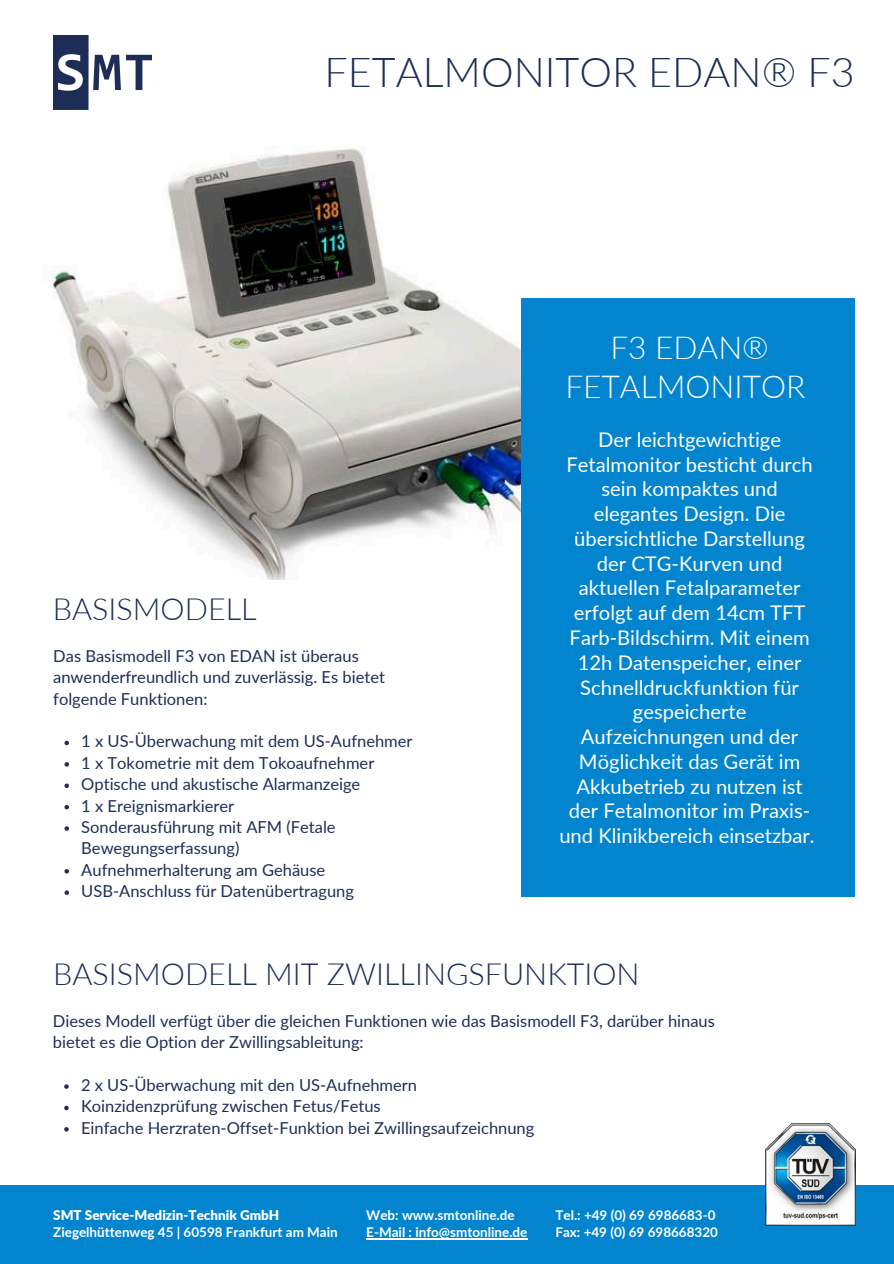
<style>
.page{position:relative;width:894px;height:1264px;background:#fff}
.page>*{position:absolute;margin:0;border:0;box-sizing:border-box;transform-origin:0 0}
.t1{font:300 41.25px "Lato";color:#1f2e57}
.t2{font:300 31.65px/38.2px "Lato";color:#fff;text-align:center}
.t3{font:300 30.45px "Lato";color:#1f2e57}
.t4{font:20.25px/24.8px "Lato";color:#fff;text-align:center}
.t5{font:16.5px/21.3px "Lato";color:#1f2e57}
.t6{font:700 13.5px "Lato";color:#fff}
.t7{font:900 13.5px "Lato";color:#fff}
</style>
<div class="page">
<div style="left:0;top:1185px;width:893px;height:78px;background:#0285ce"></div>
<img style="left:52px;top:148px;width:469px;height:431px">
<div style="left:521px;top:298px;width:333px;height:599px;background:#0285ce"></div>
<img style="left:53px;top:35px;width:98px;height:74px">
<img style="left:765px;top:1123px;width:90px;height:102px">
<svg style="left:64px;top:740px;width:5px;height:5px"></svg>
<svg style="left:64px;top:762px;width:5px;height:4px"></svg>
<svg style="left:64px;top:783px;width:5px;height:5px"></svg>
<svg style="left:64px;top:804px;width:5px;height:5px"></svg>
<svg style="left:64px;top:826px;width:5px;height:4px"></svg>
<svg style="left:64px;top:869px;width:5px;height:4px"></svg>
<svg style="left:64px;top:890px;width:5px;height:4px"></svg>
<svg style="left:64px;top:1084px;width:5px;height:4px"></svg>
<svg style="left:64px;top:1105px;width:5px;height:5px"></svg>
<svg style="left:64px;top:1127px;width:5px;height:4px"></svg>
<hr style="left:366px;top:1238px;width:161px;height:1px;background:#fff">
<h2 class="t1" style="left:324px;top:47px;width:531px">FETALMONITOR EDAN® F3</h2>
<h3 class="t3" style="left:53px;top:589px;width:205px">BASISMODELL</h3>
<h4 class="t5" style="left:53px;top:645px;width:333px">Das Basismodell F3 von EDAN ist ü beraus anwenderfreundlich und zuverlässig. Es bietet folgende Funktionen:</h4>
<p class="t5" style="left:81px;top:730px;width:332px">1 x US-Ü berwachung mit dem US-Aufnehmer</p>
<p class="t5" style="left:81px;top:751px;width:294px">1 x Tokometrie mit dem Tokoaufnehmer</p>
<p class="t5" style="left:81px;top:773px;width:280px">Optische und akustische Alarmanzeige</p>
<p class="t5" style="left:81px;top:794px;width:154px">1 x Ereignismarkierer</p>
<p class="t5" style="left:81px;top:816px;width:256px">Sonderausfü hrung mit AFM (Fetale<br>Bewegungserfassung)</p>
<p class="t5" style="left:81px;top:858px;width:245px">Aufnehmerhalterung am Gehäuse</p>
<p class="t5" style="left:81px;top:880px;width:274px">USB-Anschluss fü r Datenü bertragung</p>
<p class="t2" style="left:565px;top:328px;width:241px">F3 EDAN®<br>FETALMONITOR</p>
<p class="t4" style="left:559px;top:426px;width:257px">Der leichtgewichtige<br>Fetalmonitor besticht durch sein kompaktes und elegantes Design. Die<br>ü bersichtliche Darstellung der CTG-Kurven und aktuellen Fetalparameter erfolgt auf dem 14cm TFT<br>Farb-Bildschirm. Mit einem<br>12h Datenspeicher, einer<br>Schnelldruckfunktion fü r gespeicherte<br>Aufzeichnungen und der<br>Möglichkeit das Gerät im<br>Akkubetrieb zu nutzen ist der Fetalmonitor im Praxis&shy;und Klinikbereich einsetzbar.</p>
<h2 class="t3" style="left:53px;top:954px;width:587px">BASISMODELL MIT ZWILLINGSFUNKTION</h2>
<h2 class="t5" style="left:53px;top:1009px;width:663px">Dieses Modell verfügt ü ber die gleichen Funktionen wie das Basismodell F3, darü ber hinaus bietet es die Option der Zwillingsableitung:</h2>
<h4 class="t5" style="left:81px;top:1074px;width:337px">2 x US-Ü berwachung mit den US-Aufnehmern</h4>
<p class="t5" style="left:81px;top:1095px;width:301px">Koinzidenzprüfung zwischen Fetus/Fetus</p>
<p class="t5" style="left:81px;top:1116px;width:455px">Einfache Herzraten-Offset-Funktion bei Zwillingsaufzeichnung</p>
<p class="t7" style="left:53px;top:1206px;width:227px">SMT Service-Medizin-Technik GmbH</p>
<p class="t6" style="left:53px;top:1223px;width:286px">Ziegelhüttenweg 45 | 60598 Frankfurt am Main</p>
<p class="t6" style="left:366px;top:1206px;width:150px">Web: www.smtonline.de</p>
<p class="t6" style="left:366px;top:1223px;width:162px">E-Mail : info@smtonline.de</p>
<p class="t6" style="left:555px;top:1206px;width:161px">Tel.: +49 (0) 69 6986683-0</p>
<p class="t6" style="left:555px;top:1223px;width:164px">Fax: +49 (0) 69 698668320</p>
</div>
